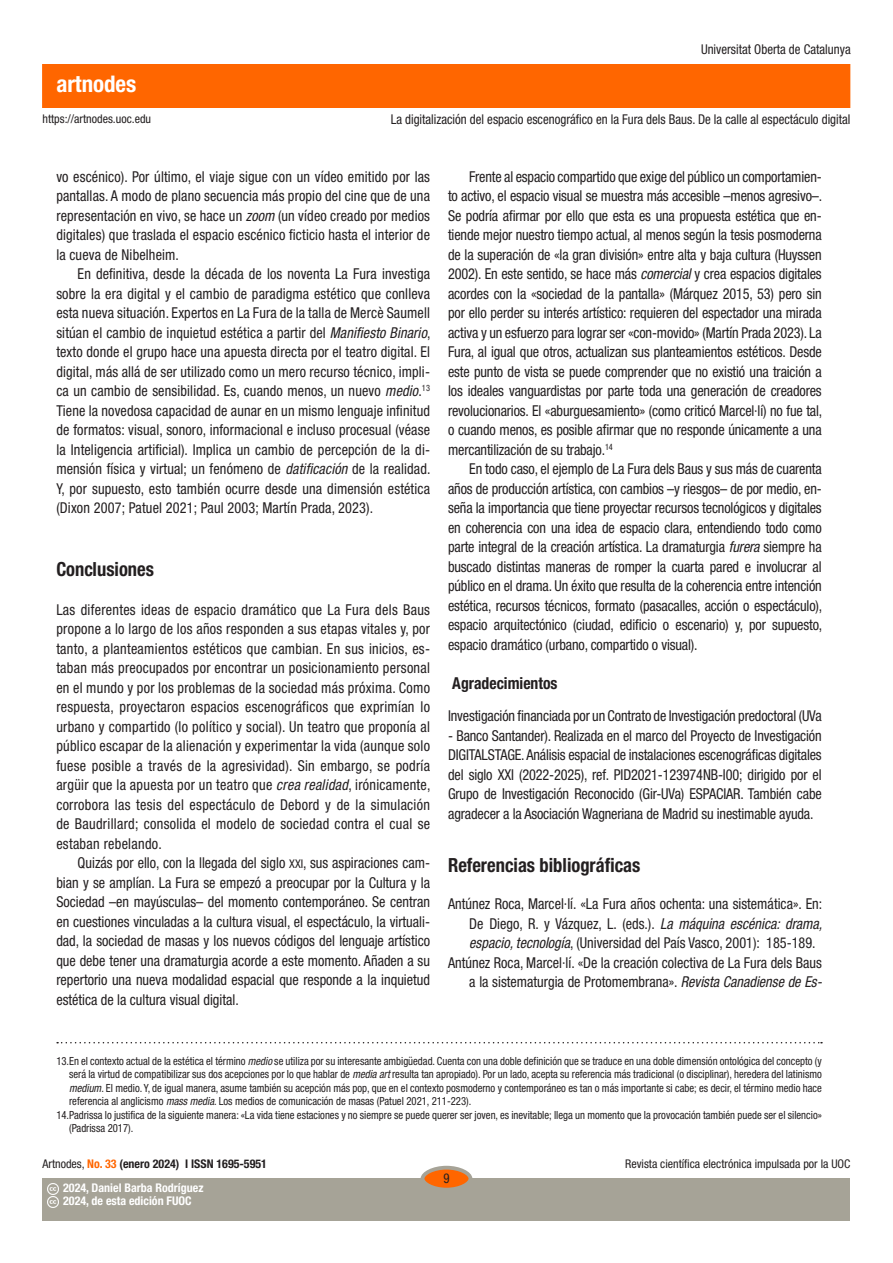
<style>
.page{position:relative;width:893px;height:1263px;background:#fff}
.page>*{position:absolute;margin:0;border:0;box-sizing:border-box;transform-origin:0 0}
.t1{font:700 condensed 22.95px "Helvetica Neue LT Std";color:#fff}
._03_apartat_1{font:700 condensed 19.5px "Helvetica Neue LT Std";color:#231f20;scale:.95 1}
._02_texto_base{font:700 condensed 16.5px "Helvetica Neue LT Std";color:#231f20;scale:.95 1}
._02_texto_base-2{font:condensed 15px/19.5px "Helvetica Neue LT Std";letter-spacing:-.01em;color:#231f20;text-align:justify;scale:.95 1}
._02_texto_base_1{font:condensed 15px/19.5px "Helvetica Neue LT Std";letter-spacing:-.01em;color:#231f20;text-align:justify;scale:.95 1}
._04_biblio{font:condensed 15px/19.5px "Helvetica Neue LT Std";color:#231f20;text-align:justify;scale:.95 1}
.t2{font:condensed 13.5px "Helvetica Neue LT Std";color:#231f20;scale:.95 1}
.t3{font:condensed 12px "Helvetica Neue LT Std";color:#231f20}
.t4{font:700 condensed 12px/13.5px "Helvetica Neue LT Std";color:#fff}
.t5{font:700 condensed 12px "Helvetica Neue LT Std";color:#231f20}
.notes{font:condensed 11.25px/13.5px "Helvetica Neue LT Std";color:#231f20;text-align:justify;scale:.95 1}
.s1{font-style:italic}
.s2{font-size:12px}
.s3{font-weight:400}
.s4{color:#f60}
</style>
<div class="page">
<div style="left:43px;top:65px;width:807px;height:42px;background:#f60"></div>
<div style="left:43px;top:1178px;width:807px;height:42px;background:#a6a397"></div>
<div style="left:422px;top:1168px;width:48px;height:21px;background:#f60;border-radius:50%"></div>
<div style="left:421px;top:1166px;width:51px;height:25px;border:4px solid #a6a397;border-radius:50%"></div>
<svg style="left:47px;top:1183px;width:11px;height:25px"></svg>
<svg style="left:57px;top:1042px;width:765px;height:1px"></svg>
<h1 class="t1" style="left:56px;top:69px;width:81px">artnodes</h1>
<p class="t2" style="left:701px;top:42px;width:159px">Universitat Oberta de Catalunya</p>
<p class="t3" style="left:43px;top:112px;width:110px">https://artnodes.uoc.edu</p>
<p class="t2" style="left:391px;top:112px;width:485px">La digitalización del espacio escenográfico en la Fura dels Baus. De la calle al espectáculo digital</p>
<p class="_02_texto_base_1" style="left:56px;top:167px;width:395px">vo escénico). Por último, el viaje sigue con un vídeo emitido por las pantallas. A modo de plano secuencia más propio del cine que de una representación en vivo, se hace un <span class="s1">zoom</span> (un vídeo creado por medios digitales) que traslada el espacio escénico ficticio hasta el interior de la cueva de Nibelheim.</p>
<p class="_02_texto_base-2" style="left:56px;top:264px;width:395px;text-indent:21px">En definitiva, desde la década de los noventa La Fura investiga sobre la era digital y el cambio de paradigma estético que conlleva esta nueva situación. Expertos en La Fura de la talla de Mercè Saumell sitúan el cambio de inquietud estética a partir del <span class="s1">Manifiesto Binario</span>, texto donde el grupo hace una apuesta directa por el teatro digital. El digital, más allá de ser utilizado como un mero recurso técnico, impli&shy;ca un cambio de sensibilidad. Es, cuando menos, un nuevo <span class="s1">medio</span>.<sup>13<br></sup>Tiene la novedosa capacidad de aunar en un mismo lenguaje infinitud de formatos: visual, sonoro, informacional e incluso procesual (véase la Inteligencia artificial). Implica un cambio de percepción de la di&shy;mensión física y virtual; un fenómeno de <span class="s1">datificación</span> de la realidad.<br>Y, por supuesto, esto también ocurre desde una dimensión estética (Dixon 2007; Patuel 2021; Paul 2003; Martín Prada, 2023).</p>
<h2 class="_03_apartat_1" style="left:56px;top:557px;width:104px">Conclusiones</h2>
<p class="_02_texto_base_1" style="left:56px;top:599px;width:395px">Las diferentes ideas de espacio dramático que La Fura dels Baus propone a lo largo de los años responden a sus etapas vitales y, por tanto, a planteamientos estéticos que cambian. En sus inicios, es&shy;taban más preocupados por encontrar un posicionamiento personal en el mundo y por los problemas de la sociedad más próxima. Como respuesta, proyectaron espacios escenográficos que exprimían lo urbano y compartido (lo político y social). Un teatro que proponía al público escapar de la alienación y experimentar la vida (aunque solo fuese posible a través de la agresividad). Sin embargo, se podría argüir que la apuesta por un teatro que <span class="s1">crea realidad</span>, irónicamente, corrobora las tesis del espectáculo de Debord y de la simulación de Baudrillard; consolida el modelo de sociedad contra el cual se estaban rebelando.</p>
<p class="_02_texto_base-2" style="left:56px;top:853px;width:395px;text-indent:21px">Quizás por ello, con la llegada del siglo <span class="s2">XXI</span>, sus aspiraciones cam&shy;bian y se amplían. La Fura se empezó a preocupar por la Cultura y la Sociedad –en mayúsculas– del momento contemporáneo. Se centran en cuestiones vinculadas a la cultura visual, el espectáculo, la virtuali&shy;dad, la sociedad de masas y los nuevos códigos del lenguaje artístico que debe tener una dramaturgia acorde a este momento. Añaden a su repertorio una nueva modalidad espacial que responde a la inquietud estética de la cultura visual digital.</p>
<p class="_02_texto_base-2" style="left:448px;top:167px;width:395px;text-indent:21px">Frente al espacio compartido que exige del público un comportamien&shy;to activo, el espacio visual se muestra más accesible –menos agresivo–.<br>Se podría afirmar por ello que esta es una propuesta estética que en&shy;tiende mejor nuestro tiempo actual, al menos según la tesis posmoderna de la superación de «la gran división» entre alta y baja cultura (Huyssen 2002). En este sentido, se hace más <span class="s1">comercial</span> y crea espacios digitales acordes con la «sociedad de la pantalla» (Márquez 2015, 53) pero sin por ello perder su interés artístico: requieren del espectador una mirada activa y un esfuerzo para lograr ser «con-movido» (Martín Prada 2023). La Fura, al igual que otros, actualizan sus planteamientos estéticos. Desde este punto de vista se puede comprender que no existió una traición a los ideales vanguardistas por parte toda una generación de creadores revolucionarios. El «aburguesamiento» (como criticó Marcel·lí) no fue tal, o cuando menos, es posible afirmar que no responde únicamente a una mercantilización de su trabajo.<sup>14</sup></p>
<p class="_02_texto_base-2" style="left:448px;top:459px;width:395px;text-indent:21px">En todo caso, el ejemplo de La Fura dels Baus y sus más de cuarenta años de producción artística, con cambios –y riesgos– de por medio, en&shy;seña la importancia que tiene proyectar recursos tecnológicos y digitales en coherencia con una idea de espacio clara, entendiendo todo como parte integral de la creación artística. La dramaturgia <span class="s1">furera</span> siempre ha buscado distintas maneras de romper la cuarta pared e involucrar al público en el drama. Un éxito que resulta de la coherencia entre intención estética, recursos técnicos, formato (pasacalles, acción o espectáculo), espacio arquitectónico (ciudad, edificio o escenario) y, por supuesto, espacio dramático (urbano, compartido o visual).</p>
<p class="_02_texto_base" style="left:452px;top:673px;width:112px">Agradecimientos</p>
<p class="_02_texto_base_1" style="left:448px;top:706px;width:395px">Investigación financiada por un Contrato de Investigación predoctoral (UVa</p>
<p class="_02_texto_base_1" style="left:448px;top:725px;width:395px">- Banco Santander). Realizada en el marco del Proyecto de Investigación DIGITALSTAGE. Análisis espacial de instalaciones escenográficas digitales del siglo XXI (2022-2025), ref. PID2021-123974NB-I00; dirigido por el Grupo de Investigación Reconocido (Gir-UVa) ESPACIAR. También cabe agradecer a la Asociación Wagneriana de Madrid su inestimable ayuda.</p>
<h2 class="_03_apartat_1" style="left:448px;top:854px;width:204px">Referencias bibliográficas</h2>
<p class="_04_biblio" style="left:469px;top:894px;width:373px;text-indent:-21px">Antúnez Roca, Marcel·lí. «La Fura años ochenta: una sistemática». En:<br>De Diego, R. y Vázquez, L. (eds.). <span class="s1">La máquina escénica: drama, espacio, tecnología</span>, (Universidad del País Vasco, 2001): 185-189.</p>
<p class="_04_biblio" style="left:448px;top:952px;width:395px;text-align:right">Antúnez Roca, Marcel·lí. «De la creación colectiva de La Fura dels Baus a la sistematurgia de Protomembrana». <span class="s1">Revista Canadiense de Es-</span></p>
<p class="notes" style="left:69px;top:1054px;width:794px;text-indent:-13px">13.En el contexto actual de la estética el término <span class="s1">medio</span> se utiliza por su interesante ambigüedad. Cuenta con una doble definición que se traduce en una doble dimensión ontológica del concepto (y será la virtud de compatibilizar sus dos acepciones por lo que hablar de <span class="s1">media art</span> resulta tan apropiado). Por un lado, acepta su referencia más tradicional (o disciplinar), heredera del latinismo <span class="s1">medium</span>. El medio. Y, de igual manera, asume también su acepción más pop, que en el contexto posmoderno y contemporáneo es tan o más importante si cabe; es decir, el término medio hace referencia al anglicismo <span class="s1">mass media</span>. Los medios de comunicación de masas (Patuel 2021, 211-223).</p>
<p class="notes" style="left:69px;top:1108px;width:794px;text-indent:-13px">14.Padrissa lo justifica de la siguiente manera: «La vida tiene estaciones y no siempre se puede querer ser joven, es inevitable; llega un momento que la provocación también puede ser el silencio» (Padrissa 2017).</p>
<p class="t5" style="left:43px;top:1157px;width:226px"><span class="s3">Artnodes,</span> <span class="s4">No. 33</span> (enero 2024) I ISSN 1695-5951</p>
<p class="t3" style="left:625px;top:1157px;width:227px">Revista científica electrónica impulsada por la UOC</p>
<p class="t4" style="left:63px;top:1181px;width:142px">2024, Daniel Barba Rodríguez<br>2024, de esta edición FUOC</p>
<p class="t2" style="left:443px;top:1171px;width:8px">9</p>
</div>
